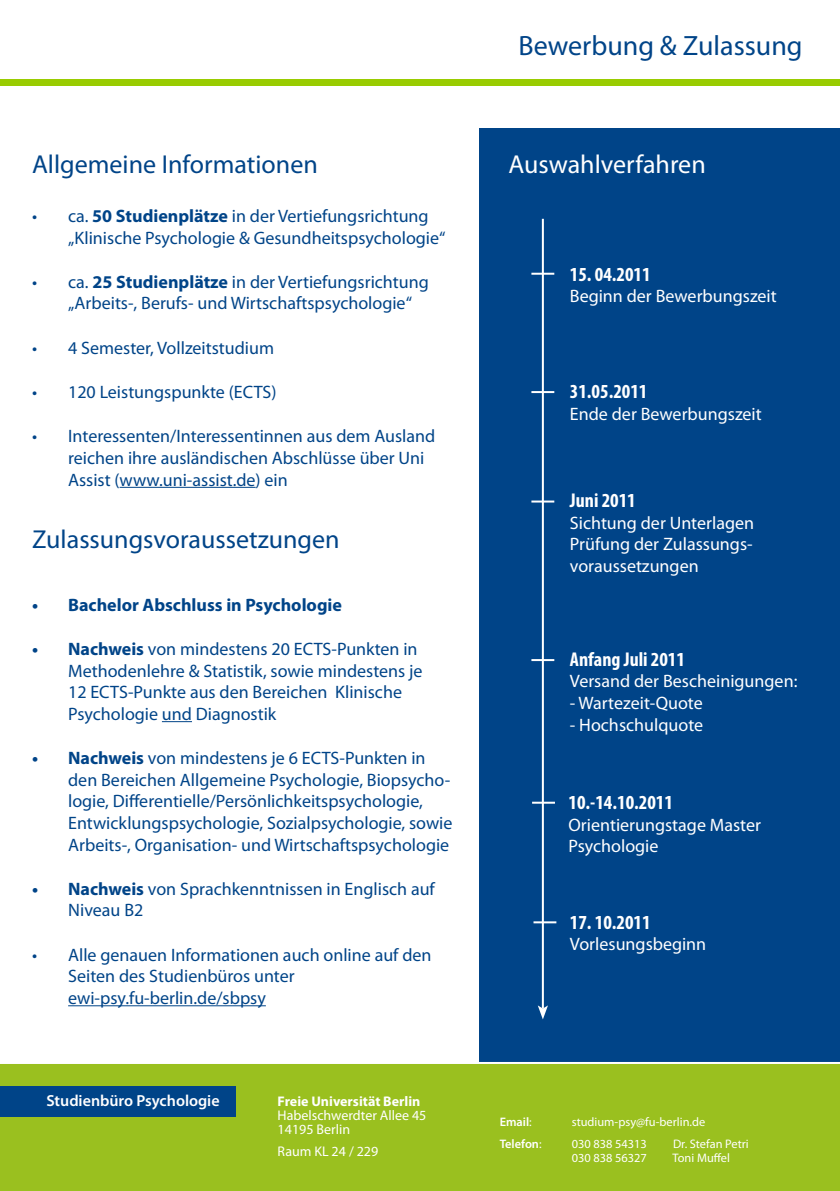
<style>
.page{position:relative;width:840px;height:1191px;background:#fff}
.page>*{position:absolute;margin:0;border:0;box-sizing:border-box;transform-origin:0 0}
.t1{font:28px "Myriad Pro";color:#048}
.t2{font:26px "Myriad Pro";color:#048}
.t3{font:26px "Myriad Pro";color:#fff}
.t4{font:700 condensed 20px "Myriad Pro";color:#fff}
.t5{font:18px/21.6px "Myriad Pro";color:#048}
.t6{font:18px/21.6px "Myriad Pro";color:#fff}
.t7{font:700 18px "Myriad Pro";color:#048}
.t8{font:600 16px "Myriad Pro";color:#fff}
.t9{font:14px "Myriad Pro";color:#fff}
.t10{font:700 14px "Myriad Pro";color:#fff}
.t11{font:12.4px "Myriad Pro";color:#fff}
.t12{font:600 12.4px "Myriad Pro";color:#fff}
.s1{font-weight:700}
.s2{font-weight:400}
</style>
<div class="page">
<div style="left:0;top:79px;width:839px;height:6px;background:#99cc01"></div>
<div style="left:479px;top:128px;width:360px;height:1063px;background:#048"></div>
<hr style="left:541px;top:219px;width:2px;height:789px;background:#fff">
<svg style="left:537px;top:1005px;width:10px;height:14px"></svg>
<hr style="left:531px;top:273px;width:23px;height:2px;background:#fff">
<hr style="left:531px;top:391px;width:23px;height:2px;background:#fff">
<hr style="left:531px;top:500px;width:23px;height:2px;background:#fff">
<hr style="left:531px;top:659px;width:23px;height:2px;background:#fff">
<hr style="left:531px;top:801px;width:23px;height:2px;background:#fff">
<hr style="left:533px;top:921px;width:23px;height:2px;background:#fff">
<div style="left:0;top:1062px;width:839px;height:129px;background:#9ac01f"></div>
<hr style="left:119px;top:487px;width:136px;height:1px;background:#048">
<hr style="left:162px;top:721px;width:30px;height:1px;background:#048">
<hr style="left:68px;top:1005px;width:198px;height:1px;background:#048">
<div style="left:0;top:1085px;width:235px;height:31px;background:#048"></div>
<p class="t2" style="left:32px;top:148px;width:287px">Allgemeine Informationen</p>
<p class="t5" style="left:68px;top:205px;width:378px;text-indent:-36px">• ca. <span class="s1">50 Studienplätze</span> in der Vertiefungsrichtung „Klinische Psychologie &amp; Gesundheitspsychologie“</p>
<p class="t5" style="left:68px;top:271px;width:362px;text-indent:-36px">• ca. <span class="s1">25 Studienplätze</span> in der Vertiefungsrichtung „Arbeits-, Berufs- und Wirtschaftspsychologie“</p>
<p class="t5" style="left:32px;top:336px;width:243px">• 4 Semester, Vollzeitstudium</p>
<p class="t5" style="left:32px;top:381px;width:246px">• 120 Leistungspunkte (ECTS)</p>
<p class="t5" style="left:68px;top:425px;width:368px;text-indent:-36px">• Interessenten/Interessentinnen aus dem Ausland reichen ihre ausländischen Abschlüsse über Uni<br>Assist (www.uni-assist.de) ein</p>
<p class="t2" style="left:32px;top:523px;width:309px">Zulassungsvoraussetzungen</p>
<p class="t7" style="left:32px;top:593px;width:311px">• Bachelor Abschluss in Psychologie</p>
<p class="t5" style="left:68px;top:638px;width:356px;text-indent:-36px"><span class="s1">• Nachweis</span> von mindestens 20 ECTS-Punkten in Methodenlehre &amp; Statistik, sowie mindestens je 12 ECTS-Punkte aus den Bereichen Klinische Psychologie und Diagnostik</p>
<p class="t5" style="left:68px;top:747px;width:385px;text-indent:-36px"><span class="s1">• Nachweis</span> von mindestens je 6 ECTS-Punkten in den Bereichen Allgemeine Psychologie, Biopsycho&shy;logie, Differentielle/Persönlichkeitspsychologie, Entwicklungspsychologie, Sozialpsychologie, sowie Arbeits-, Organisation- und Wirtschaftspsychologie</p>
<p class="t5" style="left:68px;top:877px;width:368px;text-indent:-36px"><span class="s1">• Nachweis</span> von Sprachkenntnissen in Englisch auf<br>Niveau B2</p>
<p class="t5" style="left:68px;top:943px;width:365px;text-indent:-36px">• Alle genauen Informationen auch online auf den<br>Seiten des Studienbüros unter ewi-psy.fu-berlin.de/sbpsy</p>
<p class="t8" style="left:46px;top:1090px;width:175px">Studienbüro Psychologie</p>
<p class="t10" style="left:277px;top:1092px;width:144px">Freie Universität Berlin</p>
<p class="t9" style="left:277px;top:1106px;width:150px">Habelschwerdter Allee 45</p>
<p class="t9" style="left:277px;top:1120px;width:74px">14195 Berlin</p>
<p class="t9" style="left:277px;top:1142px;width:102px">Raum KL 24 / 229</p>
<p class="t1" style="left:518px;top:28px;width:285px">Bewerbung &amp; Zulassung</p>
<p class="t3" style="left:508px;top:148px;width:199px">Auswahlverfahren</p>
<p class="t4" style="left:569px;top:261px;width:82px">15. 04.2011</p>
<p class="t6" style="left:569px;top:285px;width:208px">Beginn der Bewerbungszeit</p>
<p class="t4" style="left:569px;top:379px;width:79px">31.05.2011</p>
<p class="t6" style="left:569px;top:402px;width:193px">Ende der Bewerbungszeit</p>
<p class="t4" style="left:569px;top:488px;width:67px">Juni 2011</p>
<p class="t6" style="left:569px;top:511px;width:186px">Sichtung der Unterlagen</p>
<p class="t6" style="left:569px;top:533px;width:184px">Prüfung der Zulassungs&shy;voraussetzungen</p>
<p class="t4" style="left:569px;top:646px;width:116px">Anfang Juli 2011</p>
<p class="t6" style="left:569px;top:670px;width:229px">Versand der Bescheinigungen:</p>
<p class="t6" style="left:569px;top:692px;width:134px">- Wartezeit-Quote</p>
<p class="t6" style="left:569px;top:713px;width:135px">- Hochschulquote</p>
<p class="t4" style="left:568px;top:789px;width:106px">10.-14.10.2011</p>
<p class="t6" style="left:568px;top:813px;width:194px">Orientierungstage Master<br>Psychologie</p>
<p class="t4" style="left:569px;top:909px;width:82px">17. 10.2011</p>
<p class="t6" style="left:569px;top:933px;width:138px">Vorlesungsbeginn</p>
<p class="t12" style="left:499px;top:1114px;width:34px">Email<span class="s2">:</span></p>
<p class="t11" style="left:571px;top:1114px;width:135px">studium-psy@fu-berlin.de</p>
<p class="t12" style="left:499px;top:1135px;width:43px">Telefon<span class="s2">:</span></p>
<p class="t11" style="left:571px;top:1136px;width:76px">030 838 54313</p>
<p class="t11" style="left:672px;top:1136px;width:77px">Dr. Stefan Petri</p>
<p class="t11" style="left:571px;top:1150px;width:76px">030 838 56327</p>
<p class="t11" style="left:672px;top:1150px;width:59px">Toni Muffel</p>
</div>
